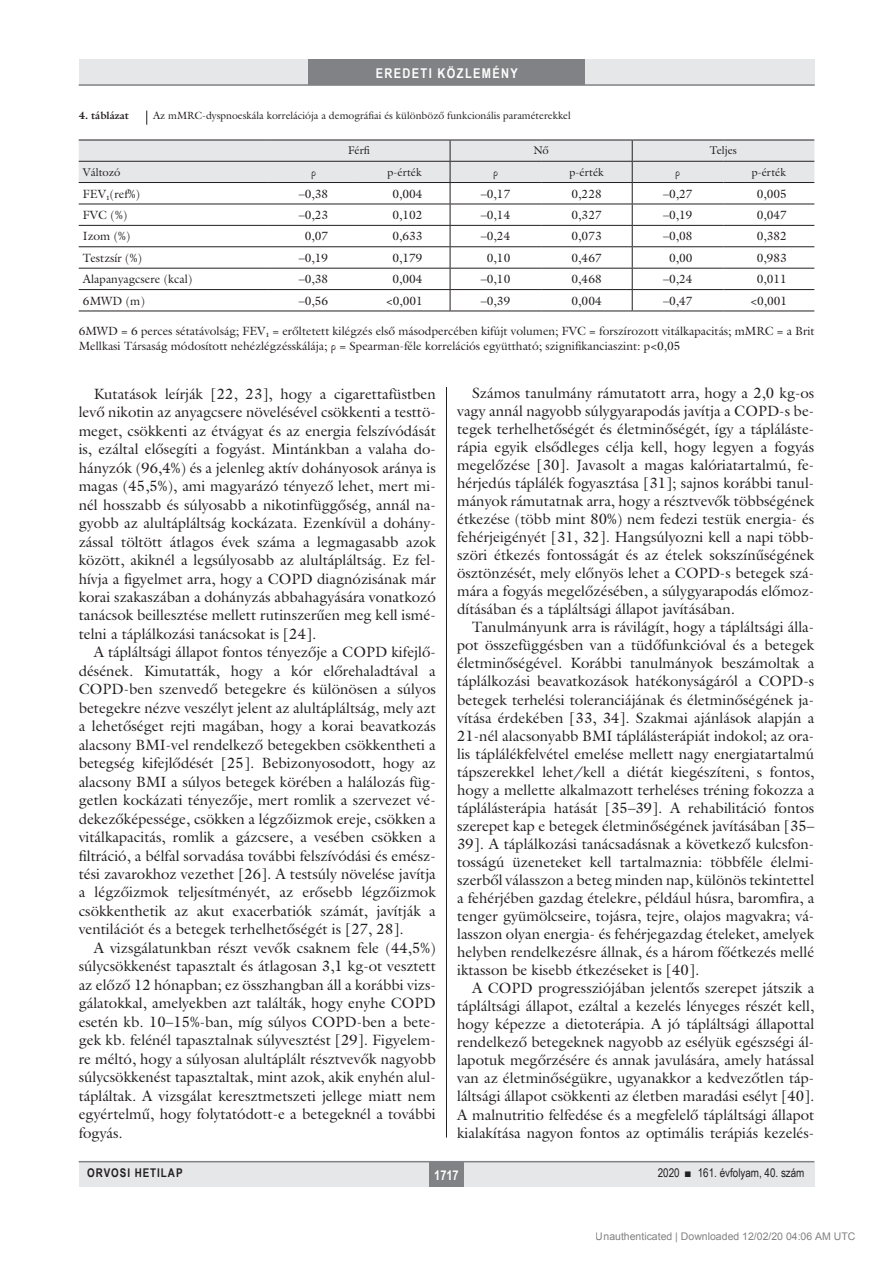
<style>
.page{position:relative;width:893px;height:1263px;background:#fff}
.page>*{position:absolute;margin:0;border:0;box-sizing:border-box;transform-origin:0 0}
.Body_Text{font:15px/18px "Galliard Reg";color:#231f20;text-align:justify}
.t1{font:700 13.5px "Arial Narrow";letter-spacing:.1em;color:#fff}
.tabla{font:12px "Galliard Reg";color:#231f20}
.tompa_8_10{font:12px/15px "Galliard Reg";color:#231f20}
.t2{font:12px "Arial Narrow";color:#231f20}
.t3{font:700 12px "Arial Narrow";letter-spacing:.08em;color:#231f20}
.tablafej{font:11.25px "Galliard Reg";color:#231f20}
.tablafej-2{font:11.25px "Garamond Premr Pro";color:#231f20}
.kepalairas2{font:10.5px "Galliard Reg";color:#231f20}
.t4{font:10.5px "Arial";color:rgb(0 0 0/.5)}
.kepalairas1{font:700 10.5px "Galliard Reg";color:#231f20}
.s1{font-family:"Garamond Premr Pro"}
</style>
<div class="page">
<div style="left:79px;top:1161px;width:735px;height:25px;background:#e6e7e9"></div>
<div style="left:429px;top:1161px;width:34px;height:25px;background:#808285"></div>
<hr style="left:79px;top:1161px;width:735px;height:1px;background:#808285">
<div style="left:79px;top:60px;width:735px;height:25px;background:#e6e7e9"></div>
<div style="left:308px;top:60px;width:277px;height:25px;background:#808285"></div>
<hr style="left:79px;top:84px;width:736px;height:2px;background:#808285">
<hr style="left:446px;top:111px;width:1px;height:1026px;background:#231f20">
<div style="left:79px;top:111px;width:736px;height:276px;background:#fff"></div>
<svg style="left:146px;top:111px;width:1px;height:14px"></svg>
<hr style="left:79px;top:311px;width:189px;height:1px;background:#231f20">
<hr style="left:268px;top:311px;width:91px;height:1px;background:#231f20">
<hr style="left:359px;top:311px;width:91px;height:1px;background:#231f20">
<hr style="left:450px;top:311px;width:91px;height:1px;background:#231f20">
<hr style="left:541px;top:311px;width:91px;height:1px;background:#231f20">
<hr style="left:632px;top:311px;width:91px;height:1px;background:#231f20">
<hr style="left:723px;top:311px;width:91px;height:1px;background:#231f20">
<svg style="left:79px;top:140px;width:735px;height:171px"></svg>
<p class="t1" style="left:376px;top:63px;width:144px">EREDETI KÖZLEMÉNY</p>
<p class="kepalairas1" style="left:79px;top:109px;width:52px">4. táblázat</p>
<p class="kepalairas2" style="left:153px;top:109px;width:419px">Az mMRC-dyspnoeskála korrelációja a demográfiai és különböző funkcionális paraméterekkel</p>
<p class="tablafej" style="left:348px;top:144px;width:23px">Férfi</p>
<p class="tablafej" style="left:533px;top:144px;width:17px">Nő</p>
<p class="tablafej" style="left:710px;top:144px;width:29px">Teljes</p>
<p class="tablafej" style="left:83px;top:165px;width:39px">Változó</p>
<p class="tablafej-2" style="left:311px;top:165px;width:6px">ρ</p>
<p class="tablafej" style="left:387px;top:165px;width:36px">p-érték</p>
<p class="tablafej-2" style="left:493px;top:165px;width:6px">ρ</p>
<p class="tablafej" style="left:569px;top:165px;width:36px">p-érték</p>
<p class="tablafej-2" style="left:675px;top:165px;width:6px">ρ</p>
<p class="tablafej" style="left:752px;top:165px;width:36px">p-érték</p>
<p class="tabla" style="left:83px;top:186px;width:59px">FEV<span class="s1">₁</span>(ref%)</p>
<p class="tabla" style="left:299px;top:186px;width:31px">–0,38</p>
<p class="tabla" style="left:392px;top:186px;width:32px">0,004</p>
<p class="tabla" style="left:481px;top:186px;width:31px">–0,17</p>
<p class="tabla" style="left:572px;top:186px;width:32px">0,228</p>
<p class="tabla" style="left:663px;top:186px;width:31px">–0,27</p>
<p class="tabla" style="left:757px;top:186px;width:32px">0,005</p>
<p class="tabla" style="left:83px;top:207px;width:46px">FVC (%)</p>
<p class="tabla" style="left:299px;top:207px;width:31px">–0,23</p>
<p class="tabla" style="left:392px;top:207px;width:32px">0,102</p>
<p class="tabla" style="left:481px;top:207px;width:31px">–0,14</p>
<p class="tabla" style="left:572px;top:207px;width:32px">0,327</p>
<p class="tabla" style="left:663px;top:207px;width:31px">–0,19</p>
<p class="tabla" style="left:757px;top:207px;width:32px">0,047</p>
<p class="tabla" style="left:83px;top:229px;width:49px">Izom (%)</p>
<p class="tabla" style="left:305px;top:229px;width:25px">0,07</p>
<p class="tabla" style="left:392px;top:229px;width:32px">0,633</p>
<p class="tabla" style="left:481px;top:229px;width:31px">–0,24</p>
<p class="tabla" style="left:572px;top:229px;width:32px">0,073</p>
<p class="tabla" style="left:663px;top:229px;width:31px">–0,08</p>
<p class="tabla" style="left:757px;top:229px;width:32px">0,382</p>
<p class="tabla" style="left:83px;top:250px;width:61px">Testzsír (%)</p>
<p class="tabla" style="left:299px;top:250px;width:31px">–0,19</p>
<p class="tabla" style="left:392px;top:250px;width:32px">0,179</p>
<p class="tabla" style="left:487px;top:250px;width:25px">0,10</p>
<p class="tabla" style="left:572px;top:250px;width:32px">0,467</p>
<p class="tabla" style="left:669px;top:250px;width:25px">0,00</p>
<p class="tabla" style="left:757px;top:250px;width:32px">0,983</p>
<p class="tabla" style="left:83px;top:272px;width:111px">Alapanyagcsere (kcal)</p>
<p class="tabla" style="left:299px;top:272px;width:31px">–0,38</p>
<p class="tabla" style="left:392px;top:272px;width:32px">0,004</p>
<p class="tabla" style="left:481px;top:272px;width:31px">–0,10</p>
<p class="tabla" style="left:572px;top:272px;width:32px">0,468</p>
<p class="tabla" style="left:663px;top:272px;width:31px">–0,24</p>
<p class="tabla" style="left:757px;top:272px;width:32px">0,011</p>
<p class="tabla" style="left:83px;top:293px;width:63px">6MWD (m)</p>
<p class="tabla" style="left:299px;top:293px;width:31px">–0,56</p>
<p class="tabla" style="left:386px;top:293px;width:38px">&lt;0,001</p>
<p class="tabla" style="left:481px;top:293px;width:31px">–0,39</p>
<p class="tabla" style="left:572px;top:293px;width:32px">0,004</p>
<p class="tabla" style="left:663px;top:293px;width:31px">–0,47</p>
<p class="tabla" style="left:750px;top:293px;width:38px">&lt;0,001</p>
<p class="tompa_8_10" style="left:79px;top:324px;width:737px">6MWD = 6 perces sétatávolság; FEV<span class="s1">₁</span> = erőltetett kilégzés első másodpercében kifújt volumen; FVC = forszírozott vitálkapacitás; mMRC = a Brit<br>Mellkasi Társaság módosított nehézlégzésskálája; <span class="s1">ρ</span> = Spearman-féle korrelációs együttható; szignifikanciaszint: p&lt;0,05</p>
<p class="Body_Text" style="left:79px;top:384px;width:359px;line-height:18.5px;text-indent:15px">Kutatások leírják [22, 23], hogy a cigarettafüstben levő nikotin az anyagcsere növelésével csökkenti a testtö&shy;meget, csökkenti az étvágyat és az energia felszívódását is, ezáltal elősegíti a fogyást. Mintánkban a valaha do&shy;hányzók (96,4%) és a jelenleg aktív dohányosok aránya is magas (45,5%), ami magyarázó tényező lehet, mert mi&shy;nél hosszabb és súlyosabb a nikotinfüggőség, annál na&shy;gyobb az alultápláltság kockázata. Ezenkívül a dohány&shy;zással töltött átlagos évek száma a legmagasabb azok között, akiknél a legsúlyosabb az alultápláltság. Ez fel&shy;hívja a figyelmet arra, hogy a COPD diagnózisának már korai szakaszában a dohányzás abbahagyására vonatkozó tanácsok beillesztése mellett rutinszerűen meg kell ismé&shy;telni a táplálkozási tanácsokat is [24].</p>
<p class="Body_Text" style="left:79px;top:643px;width:359px;line-height:18.5px;text-indent:15px">A tápláltsági állapot fontos tényezője a COPD kifejlő&shy;désének. Kimutatták, hogy a kór előrehaladtával a COPD-ben szenvedő betegekre és különösen a súlyos betegekre nézve veszélyt jelent az alultápláltság, mely azt a lehetőséget rejti magában, hogy a korai beavatkozás alacsony BMI-vel rendelkező betegekben csökkentheti a betegség kifejlődését [25]. Bebizonyosodott, hogy az alacsony BMI a súlyos betegek körében a halálozás füg&shy;getlen kockázati tényezője, mert romlik a szervezet vé&shy;dekezőképessége, csökken a légzőizmok ereje, csökken a vitálkapacitás, romlik a gázcsere, a vesében csökken a filtráció, a bélfal sorvadása további felszívódási és emész&shy;tési zavarokhoz vezethet [26]. A testsúly növelése javítja a légzőizmok teljesítményét, az erősebb légzőizmok csökkenthetik az akut exacerbatiók számát, javítják a ventilációt és a betegek terhelhetőségét is [27, 28].</p>
<p class="Body_Text" style="left:79px;top:938px;width:359px;line-height:18.5px;text-indent:15px">A vizsgálatunkban részt vevők csaknem fele (44,5%) súlycsökkenést tapasztalt és átlagosan 3,1 kg-ot vesztett az előző 12 hónapban; ez összhangban áll a korábbi vizs&shy;gálatokkal, amelyekben azt találták, hogy enyhe COPD esetén kb. 10–15%-ban, míg súlyos COPD-ben a bete&shy;gek kb. felénél tapasztalnak súlyvesztést [29]. Figyelem&shy;re méltó, hogy a súlyosan alultáplált résztvevők nagyobb súlycsökkenést tapasztaltak, mint azok, akik enyhén alul&shy;tápláltak. A vizsgálat keresztmetszeti jellege miatt nem egyértelmű, hogy folytatódott-e a betegeknél a további fogyás.</p>
<p class="Body_Text" style="left:457px;top:383px;width:359px;text-indent:15px">Számos tanulmány rámutatott arra, hogy a 2,0 kg-os vagy annál nagyobb súlygyarapodás javítja a COPD-s be&shy;tegek terhelhetőségét és életminőségét, így a tápláláste&shy;rápia egyik elsődleges célja kell, hogy legyen a fogyás megelőzése [30]. Javasolt a magas kalóriatartalmú, fe&shy;hérjedús táplálék fogyasztása [31]; sajnos korábbi tanul&shy;mányok rámutatnak arra, hogy a résztvevők többségének étkezése (több mint 80%) nem fedezi testük energia- és fehérjeigényét [31, 32]. Hangsúlyozni kell a napi több&shy;szöri étkezés fontosságát és az ételek sokszínűségének ösztönzését, mely előnyös lehet a COPD-s betegek szá&shy;mára a fogyás megelőzésében, a súlygyarapodás előmoz&shy;dításában és a tápláltsági állapot javításában.</p>
<p class="Body_Text" style="left:457px;top:618px;width:359px;text-indent:15px">Tanulmányunk arra is rávilágít, hogy a tápláltsági álla&shy;pot összefüggésben van a tüdőfunkcióval és a betegek életminőségével. Korábbi tanulmányok beszámoltak a táplálkozási beavatkozások hatékonyságáról a COPD-s betegek terhelési toleranciájának és életminőségének ja&shy;vítása érdekében [33, 34]. Szakmai ajánlások alapján a 21-nél alacsonyabb BMI táplálásterápiát indokol; az ora&shy;lis táplálékfelvétel emelése mellett nagy energiatartalmú tápszerekkel lehet/kell a diétát kiegészíteni, s fontos, hogy a mellette alkalmazott terheléses tréning fokozza a táplálásterápia hatását [35–39]. A rehabilitáció fontos szerepet kap e betegek életminőségének javításában [35– 39]. A táplálkozási tanácsadásnak a következő kulcsfon&shy;tosságú üzeneteket kell tartalmaznia: többféle élelmi&shy;szerből válasszon a beteg minden nap, különös tekintettel a fehérjében gazdag ételekre, például húsra, baromfira, a tenger gyümölcseire, tojásra, tejre, olajos magvakra; vá&shy;lasszon olyan energia- és fehérjegazdag ételeket, amelyek helyben rendelkezésre állnak, és a három főétkezés mellé iktasson be kisebb étkezéseket is [40].</p>
<p class="Body_Text" style="left:457px;top:979px;width:359px;text-indent:15px">A COPD progressziójában jelentős szerepet játszik a tápláltsági állapot, ezáltal a kezelés lényeges részét kell, hogy képezze a dietoterápia. A jó tápláltsági állapottal rendelkező betegeknek nagyobb az esélyük egészségi ál&shy;lapotuk megőrzésére és annak javulására, amely hatással van az életminőségükre, ugyanakkor a kedvezőtlen táp&shy;láltsági állapot csökkenti az életben maradási esélyt [40].<br>A malnutritio felfedése és a megfelelő tápláltsági állapot kialakítása nagyon fontos az optimális terápiás kezelés-</p>
<p class="t3" style="left:87px;top:1164px;width:97px">ORVOSI HETILAP</p>
<p class="t1" style="left:434px;top:1165px;width:26px">1717</p>
<p class="t2" style="left:658px;top:1164px;width:148px">2020 ■ 161. évfolyam, 40. szám</p>
<p class="t4" style="left:596px;top:1231px;width:261px">Unauthenticated | Downloaded 12/02/20 04:06 AM UTC</p>
</div>
